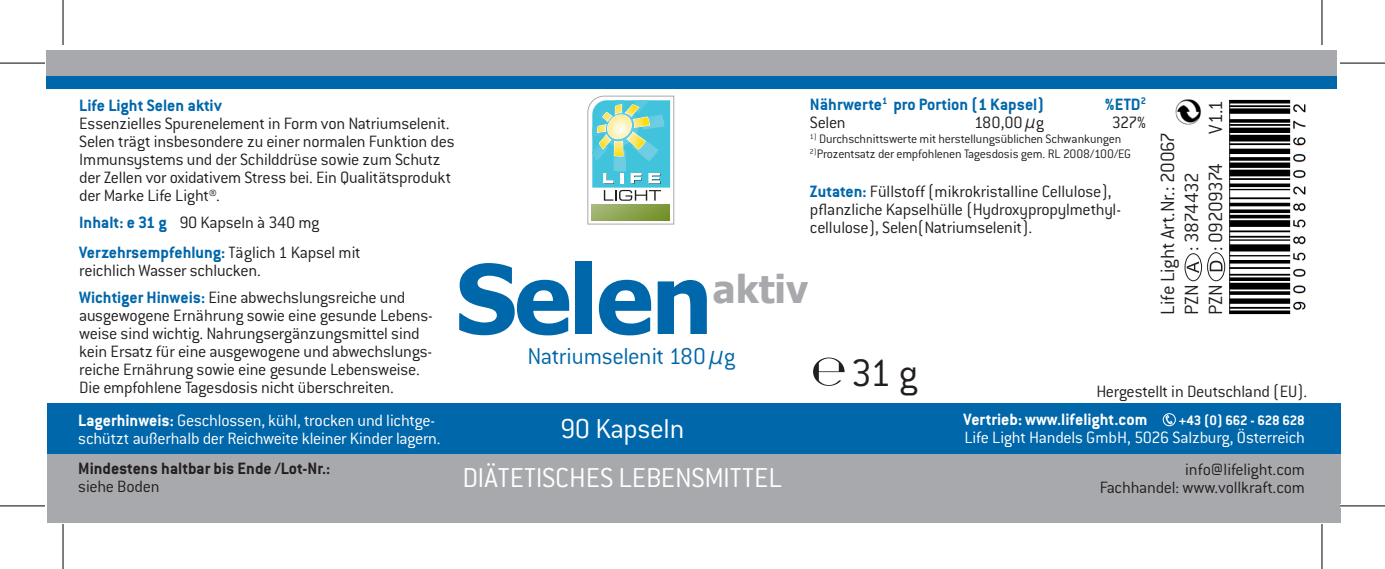
<style>
.page{position:relative;width:1385px;height:569px;background:#fff}
.page>*{position:absolute;margin:0;border:0;box-sizing:border-box;transform-origin:0 0}
.t1{font:700 95.7px "Tahoma";letter-spacing:-.02em;color:#0067aa}
.t2{font:300 42px "Conduit ITC";color:#231f20}
.t3{font:700 38.1px "Tahoma";color:#a8a9ad}
.t4{font:300 30px/48px "Conduit ITC";color:#fff;text-align:center}
.t5{font:300 25.2px "Conduit ITC";letter-spacing:-.015em;color:#0067aa}
.t6{font:300 21px/24px "Conduit ITC";letter-spacing:-.015em;color:#231f20}
.t7{font:300 21px "Conduit ITC";letter-spacing:-.04em;color:#231f20}
.t8{font:300 18px/18px "Conduit ITC";letter-spacing:-.015em;color:#231f20}
.t9{font:300 18px/18px "Conduit ITC";letter-spacing:-.015em;color:#fff}
.t10{font:700 18px "Conduit ITC";color:#0067aa}
.t11{font:700 18px "Conduit ITC";color:#231f20}
.t12{font:700 18px "Conduit ITC";color:#fff}
.t13{font:700 15px "Conduit ITC";letter-spacing:-.01em;color:#fff}
.t14{font:300 13.5px/15px "Conduit ITC";letter-spacing:-.015em;color:#231f20}
.s1{font-weight:700;color:#0067aa}
.s2{font-weight:700}
</style>
<div class="page">
<div style="left:47px;top:403px;width:1293px;height:51px;background:#0067aa"></div>
<div style="left:47px;top:454px;width:1293px;height:68px;background:#a8a9ad"></div>
<svg style="left:1185px;top:253px;width:16px;height:27px"></svg>
<div style="left:1184px;top:253px;width:18px;height:28px;border:1px solid #231f20;border-radius:50%"></div>
<svg style="left:1186px;top:261px;width:13px;height:12px"></svg>
<svg style="left:1207px;top:252px;width:17px;height:28px"></svg>
<div style="left:1207px;top:252px;width:18px;height:29px;border:1px solid #231f20;border-radius:50%"></div>
<svg style="left:1209px;top:260px;width:13px;height:11px"></svg>
<img style="left:1175px;top:99px;width:27px;height:26px">
<svg style="left:587px;top:96px;width:87px;height:128px"></svg>
<div style="left:46px;top:50px;width:1290px;height:26px;background:#a8a9ad"></div>
<div style="left:46px;top:76px;width:1290px;height:13px;background:#0067aa"></div>
<div style="left:1163px;top:413px;width:12px;height:13px;border:1px solid #fff;border-radius:50%"></div>
<svg style="left:1165px;top:414px;width:7px;height:10px"></svg>
<img style="left:1229px;top:99px;width:77px;height:216px">
<hr style="left:1229px;top:100px;width:1px;height:213px;background:#231f20">
<svg style="left:813px;top:357px;width:31px;height:28px"></svg>
<svg style="left:0;top:506px;width:45px;height:1px"></svg>
<svg style="left:1340px;top:503px;width:45px;height:4px"></svg>
<hr style="left:0;top:62px;width:45px;height:2px;background:#000">
<hr style="left:1340px;top:62px;width:45px;height:2px;background:#000">
<hr style="left:0;top:505px;width:45px;height:1px;background:#000">
<hr style="left:1340px;top:505px;width:45px;height:1px;background:#000">
<hr style="left:62px;top:0;width:2px;height:45px;background:#000">
<hr style="left:62px;top:523px;width:2px;height:45px;background:#000">
<hr style="left:1321px;top:0;width:1px;height:45px;background:#000">
<hr style="left:1321px;top:523px;width:1px;height:45px;background:#000">
<p class="t10" style="left:810px;top:94px;width:236px">Nährwerte<sup>1</sup> pro Portion (1 Kapsel)</p>
<p class="t10" style="left:1105px;top:94px;width:43px">%ETD<sup>2</sup></p>
<p class="t8" style="left:810px;top:113px;width:37px">Selen</p>
<p class="t8" style="left:974px;top:113px;width:71px">180,00 μg</p>
<p class="t8" style="left:1111px;top:113px;width:36px">327%</p>
<p class="t14" style="left:810px;top:131px;width:323px"><sup>1)</sup> Durchschnittswerte mit herstellungsüblichen Schwankungen<br><sup>2)</sup>Prozentsatz der empfohlenen Tagesdosis gem. RL 2008/100/EG</p>
<p class="t8" style="left:810px;top:182px;width:313px"><span class="s1">Zutaten:</span> Füllstoff (mikrokristalline Cellulose), pflanzliche Kapselhülle (Hydroxypropylmethyl&shy;cellulose), Selen(Natriumselenit).</p>
<p class="t10" style="left:79px;top:95px;width:144px">Life Light Selen aktiv</p>
<p class="t8" style="left:79px;top:114px;width:377px">Essenzielles Spurenelement in Form von Natriumselenit.<br>Selen trägt insbesondere zu einer normalen Funktion des Immunsystems und der Schilddrüse sowie zum Schutz der Zellen vor oxidativem Stress bei. Ein Qualitätsprodukt der Marke Life Light®.</p>
<p class="t8" style="left:79px;top:207px;width:283px;line-height:30px"><span class="s1">Inhalt: e 31 g</span> 90 Kapseln à 340 mg<br><span class="s1">Verzehrsempfehlung:</span> Täglich 1 Kapsel mit</p>
<p class="t8" style="left:79px;top:257px;width:328px;line-height:27px">reichlich Wasser schlucken.<br><span class="s1">Wichtiger Hinweis:</span> Eine abwechslungsreiche und</p>
<p class="t8" style="left:79px;top:306px;width:355px">ausgewogene Ernährung sowie eine gesunde Lebens&shy;weise sind wichtig. Nahrungsergänzungsmittel sind kein Ersatz für eine ausgewogene und abwechslungs&shy;reiche Ernährung sowie eine gesunde Lebensweise.<br>Die empfohlene Tagesdosis nicht überschreiten.</p>
<p class="t6" style="left:1203px;top:133px;width:35px;rotate:-90deg">V1.1</p>
<p class="t6" style="left:1155px;top:314px;width:184px;rotate:-90deg">Life Light Art.Nr.: 20067<br>PZN</p>
<p class="t6" style="left:1203px;top:251px;width:89px;rotate:-90deg">: 09209374</p>
<p class="t7" style="left:1180px;top:251px;width:80px;rotate:-90deg">: 3874432</p>
<h1 class="t1" style="left:456px;top:232px;width:258px">Selen</h1>
<h3 class="t3" style="left:713px;top:262px;width:97px">aktiv</h3>
<p class="t6" style="left:1203px;top:314px;width:32px;rotate:-90deg">PZN</p>
<h3 class="t5" style="left:527px;top:342px;width:209px">Natriumselenit 180 μg</h3>
<h2 class="t2" style="left:851px;top:350px;width:68px">31 g</h2>
<p class="t8" style="left:1096px;top:382px;width:212px">Hergestellt in Deutschland (EU).</p>
<p class="t9" style="left:78px;top:410px;width:364px"><span class="s2">Lagerhinweis:</span> Geschlossen, kühl, trocken und lichtge&shy;schützt außerhalb der Reichweite kleiner Kinder lagern.</p>
<p class="t11" style="left:78px;top:457px;width:254px">Mindestens haltbar bis Ende /Lot-Nr.:</p>
<p class="t8" style="left:78px;top:476px;width:83px">siehe Boden</p>
<h3 class="t4" style="left:462px;top:404px;width:321px">90 Kapseln<br>DIÄTETISCHES LEBENSMITTEL</h3>
<p class="t12" style="left:963px;top:408px;width:185px">Vertrieb: www.lifelight.com</p>
<p class="t13" style="left:1179px;top:411px;width:127px">+43 (0) 662 - 628 628</p>
<p class="t9" style="left:964px;top:428px;width:342px">Life Light Handels GmbH, 5026 Salzburg, Österreich</p>
<p class="t8" style="left:1099px;top:459px;width:207px;text-align:right">info@lifelight.com<br>Fachhandel: www.vollkraft.com</p>
</div>
